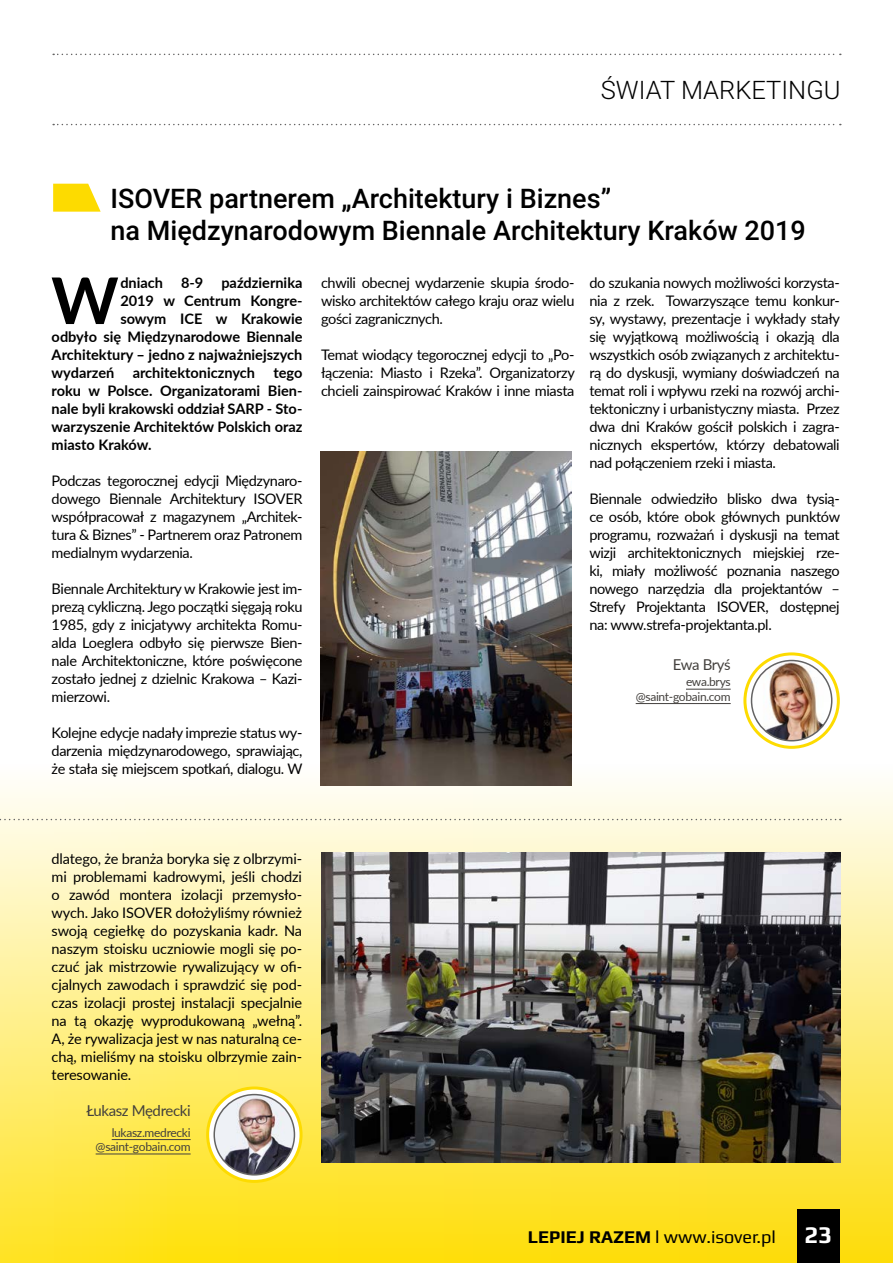
<style>
.page{position:relative;width:893px;height:1263px;background:#fff}
.page>*{position:absolute;margin:0;border:0;box-sizing:border-box;transform-origin:0 0}
.t1{font:700 64.35px "Lato";color:#000}
.t2{font:500 27px/32.4px "Roboto";color:#000}
.t3{font:300 25.5px "Roboto";color:#000}
.t4{font:18px "Play";color:#000}
.t5{font:15px "Lato";letter-spacing:-.025em;color:#43403d}
.t6{font:14.55px/18px "Lato";letter-spacing:-.025em;color:#000;text-align:justify}
.t7{font:700 14.55px/18px "Lato";color:#000;text-align:justify}
.t8{font:12px/14.4px "Lato";letter-spacing:-.025em;color:#43403d;text-align:right}
.s1{font-weight:700}
.s2{font-weight:700;font-size:24px;color:#fff}
</style>
<div class="page">
<div style="left:0;top:761px;width:893px;height:502px;background:linear-gradient(to bottom,#fefeff,#fedf0e)"></div>
<svg style="left:53px;top:54px;width:788px;height:1px"></svg>
<svg style="left:53px;top:124px;width:788px;height:1px"></svg>
<div style="left:797px;top:1210px;width:43px;height:53px;background:#000"></div>
<svg style="left:53px;top:184px;width:48px;height:28px"></svg>
<svg style="left:0;top:819px;width:841px;height:1px"></svg>
<hr style="left:686px;top:689px;width:45px;height:1px;background:#43403d">
<hr style="left:636px;top:703px;width:95px;height:1px;background:#43403d">
<div style="left:743px;top:652px;width:97px;height:97px;border:3px solid #fddb00;border-radius:50%"></div>
<img style="left:751px;top:660px;width:81px;height:81px;border-radius:40px">
<div style="left:751px;top:660px;width:81px;height:81px;border:2px solid #646363;border-radius:50%"></div>
<img style="left:320px;top:451px;width:251px;height:334px">
<svg style="left:208px;top:1088px;width:93px;height:93px"></svg>
<div style="left:206px;top:1086px;width:97px;height:97px;border:3px solid #fddb00;border-radius:50%"></div>
<img style="left:214px;top:1094px;width:80px;height:81px;border-radius:40px">
<div style="left:213px;top:1094px;width:82px;height:81px;border:2px solid #646363;border-radius:50%"></div>
<img style="left:322px;top:852px;width:519px;height:310px">
<hr style="left:112px;top:1139px;width:79px;height:1px;background:#43403d">
<hr style="left:96px;top:1154px;width:95px;height:1px;background:#43403d">
<h3 class="t3" style="left:601px;top:72px;width:241px">ŚWIAT MARKETINGU</h3>
<h2 class="t2" style="left:111px;top:181px;width:697px">ISOVER partnerem „Architektury i Biznes”<br>na Międzynarodowym Biennale Architektury Kraków 2019</h2>
<p class="t6" style="left:589px;top:273px;width:252px">do szukania nowych możliwości korzysta&shy;nia z rzek. Towarzyszące temu konkur&shy;sy, wystawy, prezentacje i wykłady stały się wyjątkową możliwością i okazją dla wszystkich osób związanych z architektu&shy;rą do dyskusji, wymiany doświadczeń na temat roli i wpływu rzeki na rozwój archi&shy;tektoniczny i urbanistyczny miasta. Przez dwa dni Kraków gościł polskich i zagra&shy;nicznych ekspertów, którzy debatowali nad połączeniem rzeki i miasta.</p>
<p class="t6" style="left:589px;top:489px;width:252px">Biennale odwiedziło blisko dwa tysią&shy;ce osób, które obok głównych punktów programu, rozważań i dyskusji na temat wizji architektonicznych miejskiej rze&shy;ki, miały możliwość poznania naszego nowego narzędzia dla projektantów – Strefy Projektanta ISOVER, dostępnej na: www.strefa-projektanta.pl.</p>
<p class="t5" style="left:673px;top:654px;width:59px">Ewa Bryś</p>
<p class="t8" style="left:636px;top:674px;width:96px">ewa.brys @saint-gobain.com</p>
<h1 class="t1" style="left:51px;top:253px;width:69px">W</h1>
<p class="t7" style="left:120px;top:273px;width:184px">dniach 8-9 października</p>
<p class="t6" style="left:321px;top:273px;width:255px">chwili obecnej wydarzenie skupia środo&shy;wisko architektów całego kraju oraz wielu gości zagranicznych.</p>
<p class="t6" style="left:321px;top:345px;width:255px">Temat wiodący tegorocznej edycji to „Po&shy;łączenia: Miasto i Rzeka”. Organizatorzy chcieli zainspirować Kraków i inne miasta</p>
<p class="t7" style="left:120px;top:291px;width:184px">2019 w Centrum Kongre-</p>
<p class="t7" style="left:120px;top:309px;width:184px">sowym ICE w Krakowie</p>
<p class="t7" style="left:52px;top:327px;width:252px">odbyło się Międzynarodowe Biennale</p>
<p class="t7" style="left:52px;top:345px;width:252px">Architektury – jedno z najważniejszych</p>
<p class="t7" style="left:52px;top:363px;width:64px">wydarzeń</p>
<p class="t7" style="left:133px;top:363px;width:124px">architektonicznych</p>
<p class="t7" style="left:52px;top:363px;width:252px;text-indent:222px">tego roku w Polsce. Organizatorami Bien&shy;nale byli krakowski oddział SARP - Sto&shy;warzyszenie Architektów Polskich oraz miasto Kraków.</p>
<p class="t6" style="left:52px;top:471px;width:252px">Podczas tegorocznej edycji Międzynaro&shy;dowego Biennale Architektury ISOVER współpracował z magazynem „Architek&shy;tura &amp; Biznes” - Partnerem oraz Patronem medialnym wydarzenia.</p>
<p class="t6" style="left:52px;top:579px;width:252px">Biennale Architektury w Krakowie jest im&shy;prezą cykliczną. Jego początki sięgają roku 1985, gdy z inicjatywy architekta Romu&shy;alda Loeglera odbyło się pierwsze Bien&shy;nale Architektoniczne, które poświęcone zostało jednej z dzielnic Krakowa – Kazi&shy;mierzowi.</p>
<p class="t6" style="left:52px;top:723px;width:253px">Kolejne edycje nadały imprezie status wy&shy;darzenia międzynarodowego, sprawiając, że stała się miejscem spotkań, dialogu. W</p>
<p class="t6" style="left:52px;top:849px;width:252px">dlatego, że branża boryka się z olbrzymi&shy;mi problemami kadrowymi, jeśli chodzi o zawód montera izolacji przemysło&shy;wych. Jako ISOVER dołożyliśmy również swoją cegiełkę do pozyskania kadr. Na naszym stoisku uczniowie mogli się po&shy;czuć jak mistrzowie rywalizujący w ofi&shy;cjalnych zawodach i sprawdzić się pod&shy;czas izolacji prostej instalacji specjalnie na tą okazję wyprodukowaną „wełną”.<br>A, że rywalizacja jest w nas naturalną ce&shy;chą, mieliśmy na stoisku olbrzymie zain&shy;teresowanie.</p>
<p class="t5" style="left:86px;top:1100px;width:106px">Łukasz Mędrecki</p>
<p class="t8" style="left:96px;top:1125px;width:96px">lukasz.medrecki @saint-gobain.com</p>
<p class="t4" style="left:528px;top:1226px;width:306px"><span class="s1">LEPIEJ RAZEM</span> l www.isover.pl <span class="s2">23</span></p>
</div>
